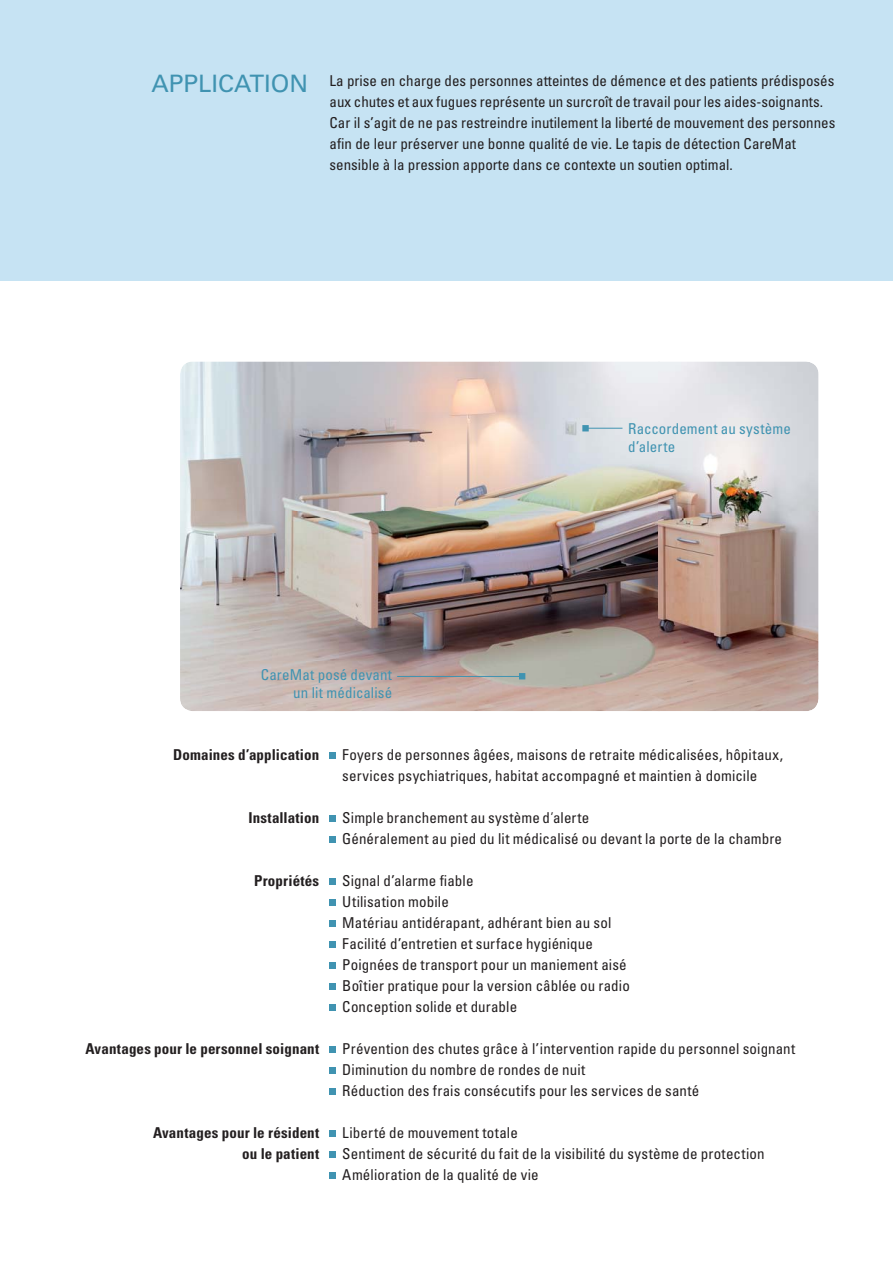
<style>
.page{position:relative;width:893px;height:1263px;background:#fff}
.page>*{position:absolute;margin:0;border:0;box-sizing:border-box;transform-origin:0 0}
.t1{font:condensed 15px/21px "Univers";letter-spacing:.005em;color:#231f20}
.t2{font:700 condensed 15px/21px "Univers";letter-spacing:.01em;color:#231f20;text-align:right}
.t3{font:condensed 15px/18px "Univers";letter-spacing:.01em;color:#4093b1;text-align:right}
.s1{font-stretch:normal;font-size:24px;color:#4093b1}
.s2{font-family:"Univers Com 67 Bold Cond";font-weight:400;font-stretch:normal}
.s3{font-family:"Univers Com 47 Light Cond";font-stretch:normal}
</style>
<div class="page">
<img style="left:180px;top:361px;width:639px;height:350px">
<div style="left:0;top:0;width:893px;height:281px;background:#c6e3f3"></div>
<svg style="left:330px;top:752px;width:6px;height:6px"></svg>
<svg style="left:330px;top:815px;width:6px;height:6px"></svg>
<svg style="left:330px;top:836px;width:6px;height:6px"></svg>
<svg style="left:330px;top:878px;width:6px;height:6px"></svg>
<svg style="left:330px;top:899px;width:6px;height:6px"></svg>
<svg style="left:330px;top:920px;width:6px;height:6px"></svg>
<svg style="left:330px;top:941px;width:6px;height:6px"></svg>
<svg style="left:330px;top:962px;width:6px;height:6px"></svg>
<svg style="left:330px;top:983px;width:6px;height:6px"></svg>
<svg style="left:330px;top:1004px;width:6px;height:6px"></svg>
<svg style="left:330px;top:1046px;width:6px;height:6px"></svg>
<svg style="left:330px;top:1067px;width:6px;height:6px"></svg>
<svg style="left:330px;top:1088px;width:6px;height:6px"></svg>
<svg style="left:330px;top:1130px;width:6px;height:6px"></svg>
<svg style="left:330px;top:1151px;width:6px;height:6px"></svg>
<svg style="left:330px;top:1172px;width:6px;height:6px"></svg>
<hr style="left:397px;top:676px;width:124px;height:1px;background:#4093b1">
<svg style="left:519px;top:673px;width:6px;height:6px"></svg>
<hr style="left:583px;top:428px;width:39px;height:1px;background:#4093b1">
<div style="left:582px;top:425px;width:7px;height:6px;border:2px solid #4093b1"></div>
<p class="t1" style="left:330px;top:72px;width:507px;text-indent:-178px"><span class="s1">APPLICATION</span> La prise en charge des personnes atteintes de démence et des patients prédisposés aux chutes et aux fugues représente un surcroît de travail pour les aides-soignants.<br>Car il s’agit de ne pas restreindre inutilement la liberté de mouvement des personnes afin de leur préserver une bonne qualité de vie. Le tapis de détection CareMat sensible à la pression apporte dans ce contexte un soutien optimal.</p>
<p class="t3" style="left:261px;top:667px;width:133px">CareMat posé devant un lit médicalisé</p>
<p class="t3" style="left:628px;top:421px;width:164px;text-align:left">Raccordement au système d’alerte</p>
<p class="t2" style="left:173px;top:745px;width:148px">Domaines d<span class="s2">’</span>application</p>
<p class="t2" style="left:248px;top:808px;width:72px">Installation</p>
<p class="t2" style="left:254px;top:871px;width:67px">Propriétés</p>
<p class="t2" style="left:85px;top:1039px;width:235px">Avantages pour le personnel soignant</p>
<p class="t2" style="left:153px;top:1123px;width:168px">Avantages pour le résident ou le patient</p>
<p class="t1" style="left:342px;top:745px;width:442px">Foyers de personnes âgées, maisons de retraite médicalisées, hôpitaux, services psychiatriques, habitat accompagné et maintien à domicile</p>
<p class="t1" style="left:342px;top:808px;width:441px">Simple branchement au système d<span class="s3">’</span>alerte<br>Généralement au pied du lit médicalisé ou devant la porte de la chambre</p>
<p class="t1" style="left:342px;top:871px;width:289px">Signal d’alarme fiable<br>Utilisation mobile<br>Matériau antidérapant, adhérant bien au sol Facilité d’entretien et surface hygiénique Poignées de transport pour un maniement aisé Boîtier pratique pour la version câblée ou radio Conception solide et durable</p>
<p class="t1" style="left:342px;top:1039px;width:454px">Prévention des chutes grâce à l’intervention rapide du personnel soignant<br>Diminution du nombre de rondes de nuit<br>Réduction des frais consécutifs pour les services de santé</p>
<p class="t1" style="left:342px;top:1123px;width:424px">Liberté de mouvement totale<br>Sentiment de sécurité du fait de la visibilité du système de protection<br>Amélioration de la qualité de vie</p>
</div>
